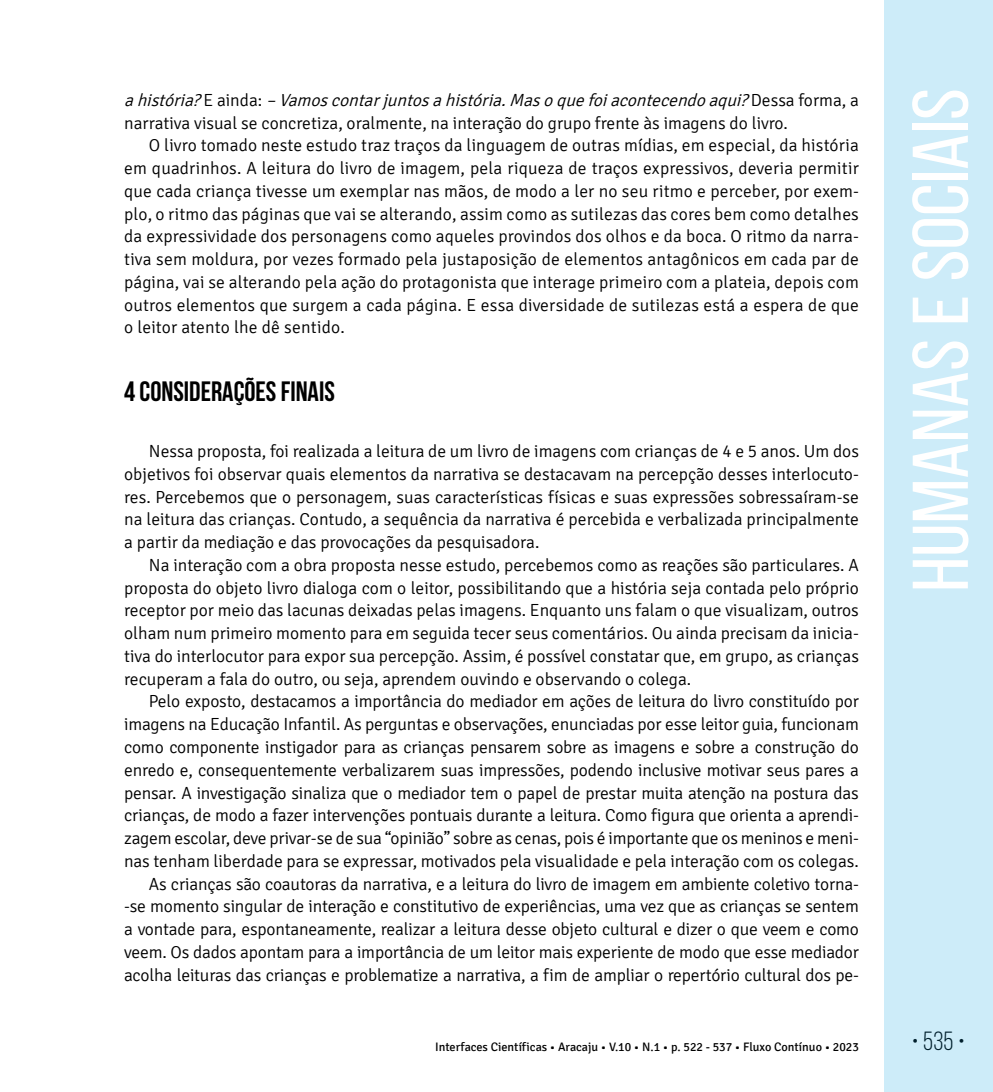
<style>
.page{position:relative;width:993px;height:1092px;background:#fff}
.page>*{position:absolute;margin:0;border:0;box-sizing:border-box;transform-origin:0 0}
.t1{font:78.75px "Bebas Neue";color:#fff;scale:1.09 1}
.t2{font:700 28px "Bebas Neue";color:#000}
.t3{font:26.25px "Bebas Neue";color:#000}
.t4{font:300 17.5px/22.8px "Signika";letter-spacing:-.01em;color:#000;text-align:justify}
.t5{font:12.25px "Signika";color:#000}
.s1{font-style:italic}
</style>
<div class="page">
<div style="left:883px;top:0;width:109px;height:1091px;background:#cdecf9"></div>
<p class="t4" style="left:124px;top:89px;width:736px"><span class="s1">ahistória?</span>E a i n d a : <span class="s1">–Vamoscontarjuntosahistória.Masoquefoiacontecendoaqui?</span>D e s s a f o r m a , a narrativa visual se concretiza, oralmente, na interação do grupo frente às imagens do livro.</p>
<p class="t4" style="left:124px;top:134px;width:736px;text-indent:25px">O livro tomado neste estudo traz traços da linguagem de outras mídias, em especial, da história em quadrinhos. A leitura do livro de imagem, pela riqueza de traços expressivos, deveria permitir que cada criança tivesse um exemplar nas mãos, de modo a ler no seu ritmo e perceber, por exem&shy;plo, o ritmo das páginas que vai se alterando, assim como as sutilezas das cores bem como detalhes da expressividade dos personagens como aqueles provindos dos olhos e da boca. O ritmo da narra&shy;tiva sem moldura, por vezes formado pela justaposição de elementos antagônicos em cada par de página, vai se alterando pela ação do protagonista que interage primeiro com a plateia, depois com outros elementos que surgem a cada página. E essa diversidade de sutilezas está a espera de que o leitor atento lhe dê sentido.</p>
<h2 class="t2" style="left:124px;top:375px;width:212px">4 CONSIDERAÇÕES FINAIS</h2>
<p class="t4" style="left:124px;top:440px;width:736px;text-indent:25px">Nessa proposta, foi realizada a leitura de um livro de imagens com crianças de 4 e 5 anos. Um dos objetivos foi observar quais elementos da narrativa se destacavam na percepção desses interlocuto&shy;res. Percebemos que o personagem, suas características físicas e suas expressões sobressaíram-se na leitura das crianças. Contudo, a sequência da narrativa é percebida e verbalizada principalmente a partir da mediação e das provocações da pesquisadora.</p>
<p class="t4" style="left:124px;top:554px;width:736px;text-indent:25px">Na interação com a obra proposta nesse estudo, percebemos como as reações são particulares. A proposta do objeto livro dialoga com o leitor, possibilitando que a história seja contada pelo próprio receptor por meio das lacunas deixadas pelas imagens. Enquanto uns falam o que visualizam, outros olham num primeiro momento para em seguida tecer seus comentários. Ou ainda precisam da inicia&shy;tiva do interlocutor para expor sua percepção. Assim, é possível constatar que, em grupo, as crianças recuperam a fala do outro, ou seja, aprendem ouvindo e observando o colega.</p>
<p class="t4" style="left:124px;top:690px;width:736px;text-align:right">Pelo exposto, destacamos a importância do mediador em ações de leitura do livro constituído por imagens na Educação Infantil. As perguntas e observações, enunciadas por esse leitor guia, funcionam como componente instigador para as crianças pensarem sobre as imagens e sobre a construção do enredo e, consequentemente verbalizarem suas impressões, podendo inclusive motivar seus pares a pensar. A investigação sinaliza que o mediador tem o papel de prestar muita atenção na postura das crianças, de modo a fazer intervenções pontuais durante a leitura. Como figura que orienta a aprendi&shy;zagem escolar, deve privar-se de sua “opinião” sobre as cenas, pois é importante que os meninos e meni&shy;nas tenham liberdade para se expressar, motivados pela visualidade e pela interação com os colegas.<br>As crianças são coautoras da narrativa, e a leitura do livro de imagem em ambiente coletivo torna--se momento singular de interação e constitutivo de experiências, uma vez que as crianças se sentem a vontade para, espontaneamente, realizar a leitura desse objeto cultural e dizer o que veem e como veem. Os dados apontam para a importância de um leitor mais experiente de modo que esse mediador acolha leituras das crianças e problematize a narrativa, a fim de ampliar o repertório cultural dos pe-</p>
<h1 class="t1" style="left:897px;top:591px;width:463px;rotate:-90deg">Humanas e Sociais</h1>
<p class="t5" style="left:435px;top:1040px;width:425px">Interfaces Científicas • Aracaju • V.10 • N.1 • p. 522 - 537 • Fluxo Contínuo • 2023</p>
<h3 class="t3" style="left:911px;top:1026px;width:55px">• 535 •</h3>
</div>
